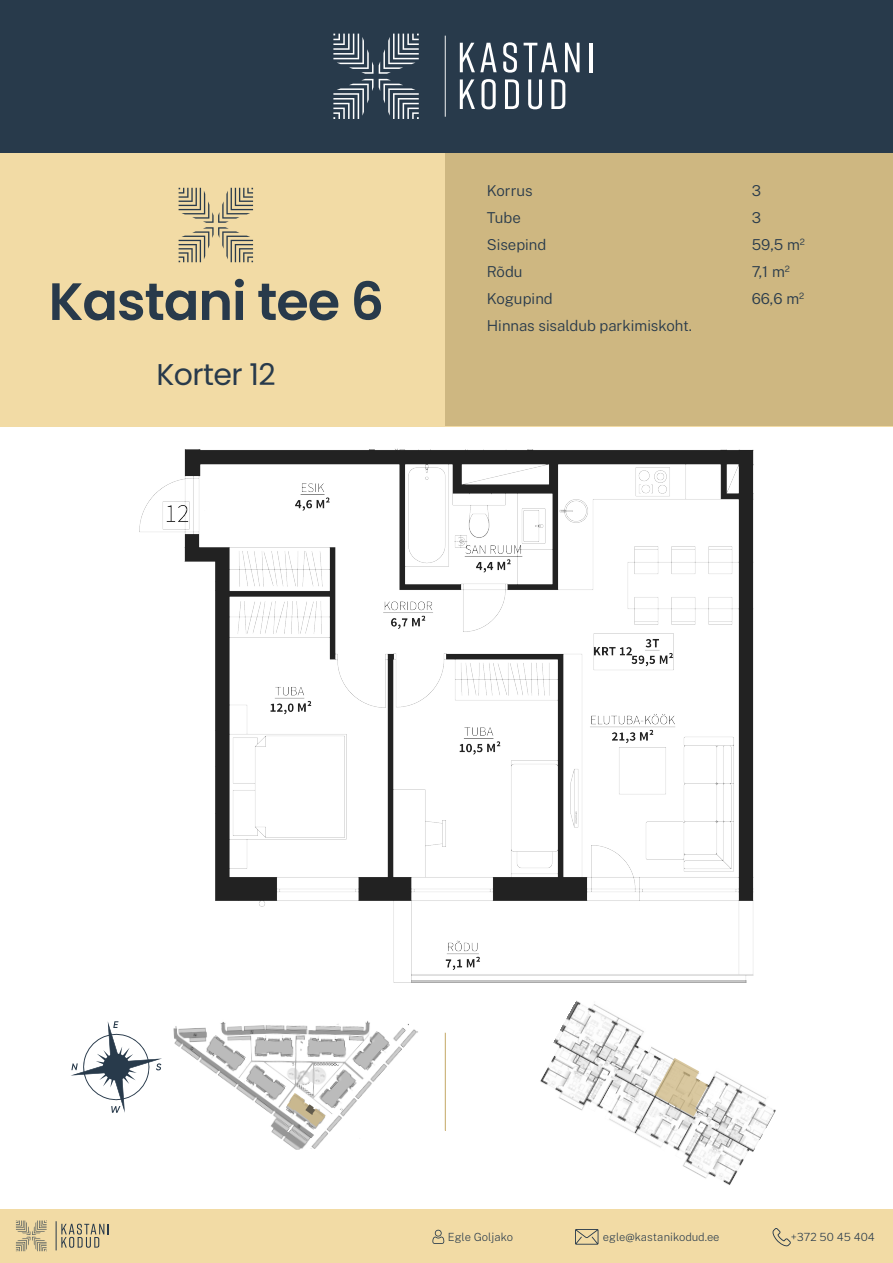
<style>
.page{position:relative;width:893px;height:1263px;background:#fff}
.page>*{position:absolute;margin:0;border:0;box-sizing:border-box;transform-origin:0 0}
.t1{font:600 52.5px "Poppins";letter-spacing:-.02em;color:#283a4b}
.t2{font:30px "Poppins";letter-spacing:-.02em;color:#283a4b}
.t3{font:100 15px/27px "Public Sans";color:#283a4b}
.t4{font:200 11.25px "Public Sans";color:#283a4b}
</style>
<div class="page">
<div style="left:0;top:0;width:893px;height:426px;background:#f2dba5"></div>
<div style="left:0;top:1210px;width:893px;height:53px;background:#f2dba5"></div>
<div style="left:445px;top:0;width:448px;height:426px;background:#ceb781"></div>
<svg style="left:71px;top:1021px;width:91px;height:92px"></svg>
<img style="left:173px;top:1021px;width:245px;height:129px">
<svg style="left:179px;top:188px;width:74px;height:74px"></svg>
<svg style="left:575px;top:1229px;width:23px;height:16px"></svg>
<svg style="left:432px;top:1230px;width:12px;height:14px"></svg>
<svg style="left:772px;top:1228px;width:19px;height:18px"></svg>
<svg style="left:16px;top:1220px;width:31px;height:31px"></svg>
<svg style="left:61px;top:1224px;width:48px;height:24px"></svg>
<div style="left:0;top:0;width:893px;height:153px;background:#283a4b"></div>
<svg style="left:333px;top:34px;width:86px;height:85px"></svg>
<svg style="left:460px;top:43px;width:37px;height:29px"></svg>
<svg style="left:503px;top:42px;width:14px;height:31px"></svg>
<svg style="left:524px;top:43px;width:33px;height:29px"></svg>
<svg style="left:565px;top:43px;width:15px;height:29px"></svg>
<hr style="left:589px;top:43px;width:3px;height:29px;background:#fff">
<svg style="left:460px;top:79px;width:15px;height:30px"></svg>
<svg style="left:481px;top:79px;width:15px;height:30px"></svg>
<svg style="left:505px;top:79px;width:14px;height:30px"></svg>
<svg style="left:528px;top:79px;width:14px;height:30px"></svg>
<svg style="left:551px;top:79px;width:14px;height:30px"></svg>
<hr style="left:445px;top:36px;width:1px;height:81px;background:#f1f2f2">
<hr style="left:445px;top:1033px;width:1px;height:97px;background:#ceb781">
<img style="left:540px;top:1000px;width:236px;height:185px">
<svg style="left:654px;top:1058px;width:54px;height:58px"></svg>
<svg style="left:287px;top:1093px;width:39px;height:34px"></svg>
<img style="left:140px;top:448px;width:613px;height:534px">
<h1 class="t1" style="left:49px;top:271px;width:337px">Kastani tee 6</h1>
<h2 class="t2" style="left:157px;top:357px;width:121px">Korter 12</h2>
<p class="t3" style="left:487px;top:177px;width:207px">Korrus<br>Tube<br>Sisepind<br>Rõdu<br>Kogupind<br>Hinnas sisaldub parkimiskoht.</p>
<p class="t3" style="left:752px;top:177px;width:55px">3<br>3<br>59,5 m<sup>2<br></sup>7,1 m<sup>2<br></sup>66,6 m<sup>2</sup></p>
<p class="t4" style="left:448px;top:1230px;width:67px">Egle Goljako</p>
<p class="t4" style="left:603px;top:1230px;width:118px">egle@kastanikodud.ee</p>
<p class="t4" style="left:791px;top:1230px;width:85px">+372 50 45 404</p>
</div>
